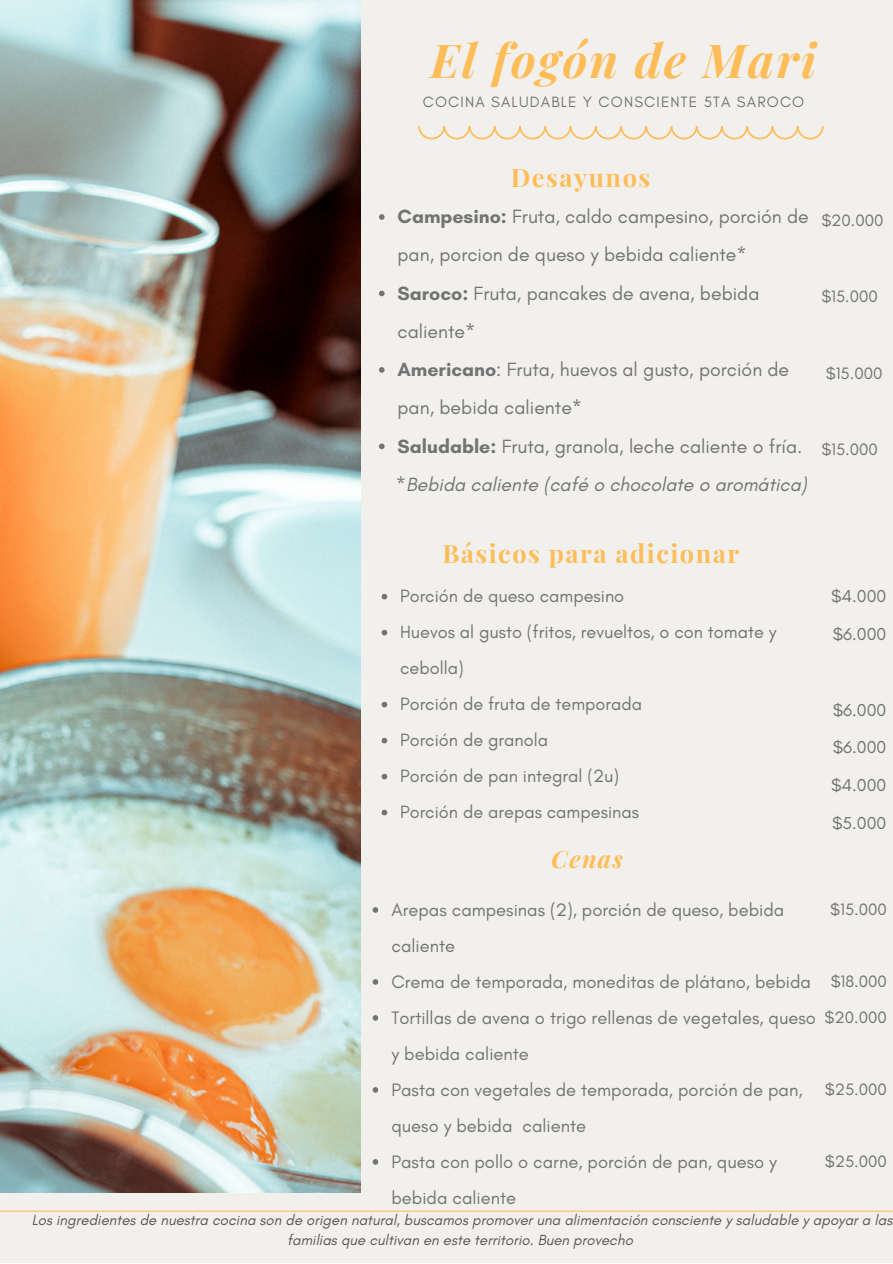
<style>
.page{position:relative;width:893px;height:1264px;background:#fff}
.page>*{position:absolute;margin:0;border:0;box-sizing:border-box;transform-origin:0 0}
.t1{font:italic 700 46.8px "Playfair Display";letter-spacing:.05em;color:#ffbd59}
.t2{font:700 25.35px "Playfair Display";letter-spacing:.06em;color:#ffbd59}
.t3{font:italic 700 24px "Playfair Display";letter-spacing:.06em;color:#ffbd59}
.t4{font:19.5px/38.2px "Glacial Indifference";color:#737373}
.t5{font:italic 19.5px "Glacial Indifference";color:#737373}
.t6{font:18.3px/36px "Glacial Indifference";color:#737373}
.t7{font:18.15px/36px "Glacial Indifference";color:#737373}
.t8{font:17.55px/37.7px "Glacial Indifference";color:#737373}
.t9{font:16.8px "Glacial Indifference";color:#737373}
.t10{font:15.3px "Glacial Indifference";letter-spacing:.075em;color:#737373}
.t11{font:italic 15px/20.2px "Glacial Indifference";color:#595858;text-align:center}
.s1{font-weight:700}
</style>
<div class="page">
<div style="left:0;top:0;width:892px;height:1262px;background:#f1f0ed"></div>
<svg style="left:418px;top:126px;width:405px;height:13px"></svg>
<svg style="left:379px;top:214px;width:5px;height:6px"></svg>
<svg style="left:379px;top:290px;width:5px;height:6px"></svg>
<svg style="left:379px;top:367px;width:5px;height:6px"></svg>
<svg style="left:379px;top:443px;width:5px;height:6px"></svg>
<img style="left:0;top:0;width:360px;height:1192px">
<svg style="left:381px;top:594px;width:6px;height:5px"></svg>
<svg style="left:381px;top:630px;width:6px;height:5px"></svg>
<svg style="left:381px;top:701px;width:6px;height:6px"></svg>
<svg style="left:381px;top:737px;width:6px;height:6px"></svg>
<svg style="left:381px;top:773px;width:6px;height:6px"></svg>
<svg style="left:381px;top:809px;width:6px;height:6px"></svg>
<svg style="left:372px;top:907px;width:6px;height:5px"></svg>
<svg style="left:372px;top:979px;width:6px;height:5px"></svg>
<svg style="left:372px;top:1015px;width:6px;height:5px"></svg>
<svg style="left:372px;top:1087px;width:6px;height:5px"></svg>
<svg style="left:372px;top:1159px;width:6px;height:5px"></svg>
<hr style="left:0;top:1210px;width:892px;height:1px;background:#ffbd59">
<p class="t1" style="left:430px;top:27px;width:387px">El fogón de Mari</p>
<p class="t10" style="left:423px;top:92px;width:383px">COCINA SALUDABLE Y CONSCIENTE 5TA SAROCO</p>
<p class="t2" style="left:510px;top:159px;width:141px">Desayunos</p>
<p class="t4" style="left:397px;top:197px;width:413px"><span class="s1">Campesino:</span> Fruta, caldo campesino, porción de pan, porcion de queso y bebida caliente*</p>
<p class="t4" style="left:397px;top:274px;width:363px"><span class="s1">Saroco:</span> Fruta, pancakes de avena, bebida caliente*</p>
<p class="t4" style="left:397px;top:350px;width:393px"><span class="s1">Americano</span>: Fruta, huevos al gusto, porción de pan, bebida caliente*</p>
<p class="t4" style="left:397px;top:426px;width:406px"><span class="s1">Saludable:</span> Fruta, granola, leche caliente o fría.</p>
<p class="t5" style="left:396px;top:472px;width:412px">*Bebida caliente (café o chocolate o aromática)</p>
<p class="t9" style="left:821px;top:210px;width:64px">$20.000</p>
<p class="t9" style="left:821px;top:286px;width:58px">$15.000</p>
<p class="t9" style="left:825px;top:363px;width:58px">$15.000</p>
<p class="t9" style="left:821px;top:439px;width:58px">$15.000</p>
<p class="t2" style="left:442px;top:535px;width:298px">Básicos para adicionar</p>
<p class="t7" style="left:400px;top:577px;width:226px">Porción de queso campesino</p>
<p class="t7" style="left:400px;top:613px;width:378px">Huevos al gusto (fritos, revueltos, o con tomate y cebolla)</p>
<p class="t7" style="left:400px;top:685px;width:243px">Porción de fruta de temporada</p>
<p class="t7" style="left:400px;top:721px;width:149px">Porción de granola</p>
<p class="t7" style="left:400px;top:757px;width:220px">Porción de pan integral (2u)</p>
<p class="t7" style="left:400px;top:793px;width:240px">Porción de arepas campesinas</p>
<p class="t8" style="left:831px;top:577px;width:57px">$4.000 $6.000</p>
<p class="t8" style="left:831px;top:690px;width:57px;text-align:justify">$6.000 $6.000 $4.000</p>
<p class="t8" style="left:832px;top:803px;width:56px">$5.000</p>
<p class="t3" style="left:551px;top:842px;width:73px">Cenas</p>
<p class="t6" style="left:391px;top:891px;width:394px">Arepas campesinas (2), porción de queso, bebida caliente</p>
<p class="t6" style="left:391px;top:963px;width:421px">Crema de temporada, moneditas de plátano, bebida</p>
<p class="t6" style="left:391px;top:999px;width:426px">Tortillas de avena o trigo rellenas de vegetales, queso y bebida caliente</p>
<p class="t6" style="left:391px;top:1071px;width:412px">Pasta con vegetales de temporada, porción de pan, queso y bebida caliente</p>
<p class="t6" style="left:391px;top:1143px;width:387px">Pasta con pollo o carne, porción de pan, queso y bebida caliente</p>
<p class="t9" style="left:830px;top:899px;width:58px">$15.000</p>
<p class="t9" style="left:830px;top:971px;width:58px">$18.000</p>
<p class="t9" style="left:824px;top:1007px;width:64px">$20.000</p>
<p class="t9" style="left:824px;top:1079px;width:64px">$25.000</p>
<p class="t9" style="left:824px;top:1150px;width:64px">$25.000</p>
<p class="t11" style="left:32px;top:1209px;width:862px">Los ingredientes de nuestra cocina son de origen natural, buscamos promover una alimentación consciente y saludable y apoyar a las familias que cultivan en este territorio. Buen provecho</p>
</div>
